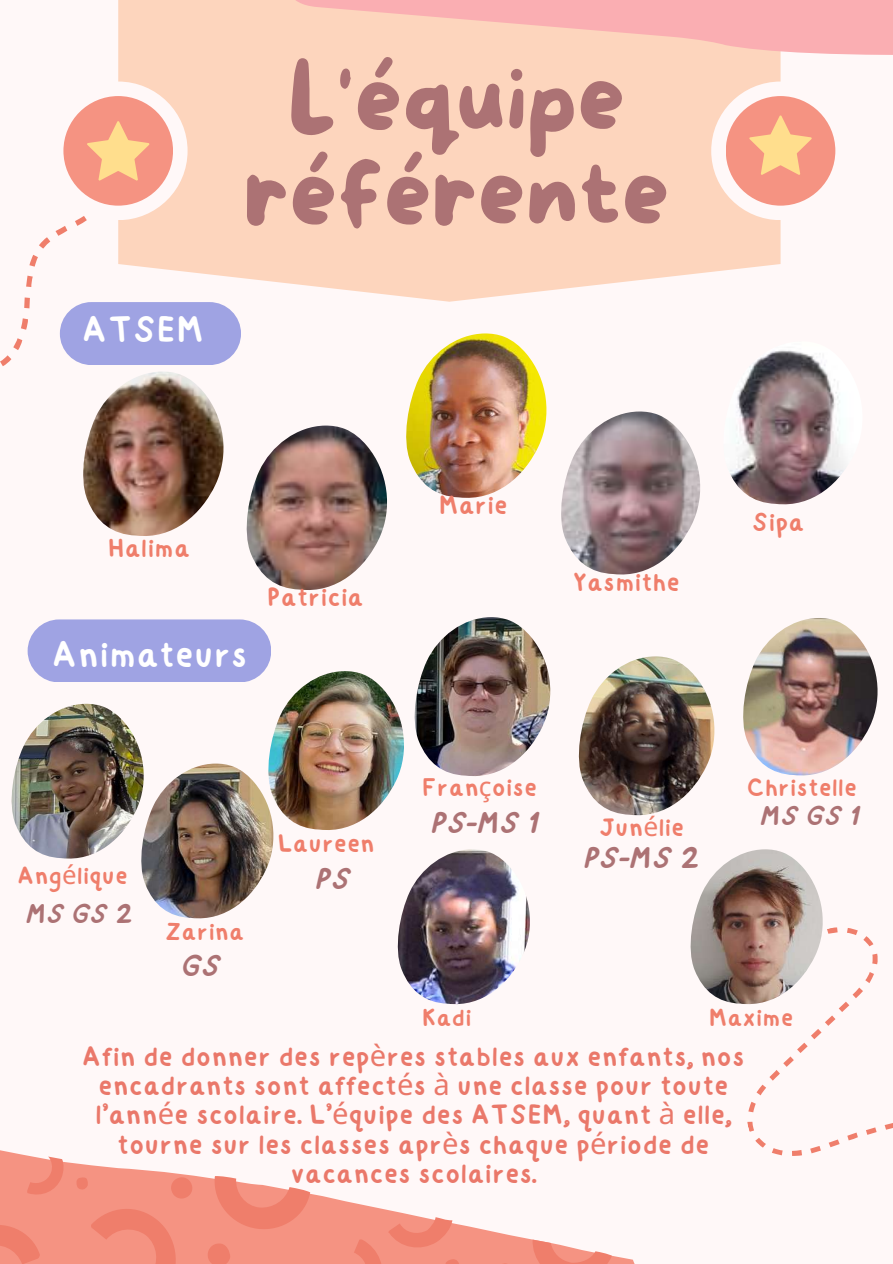
<style>
.page{position:relative;width:893px;height:1264px;background:#fff}
.page>*{position:absolute;margin:0;border:0;box-sizing:border-box;transform-origin:0 0}
.t1{font:93.75px/94.5px "More Sugar";color:#ac7274;text-align:center}
.t2{font:38.55px "happy";color:#fff}
.t3{font:italic 31.5px "happy";color:#ac7274}
.t4{font:29.25px/29.2px "happy";color:#ea786a;text-align:center}
.t5{font:italic 28.5px "happy";color:#ac7274}
.t6{font:27.45px "happy";color:#ef7e6b}
.t7{font:27.15px "happy";color:#ef7e6b}
.t8{font:26.55px "happy";color:#ef7e6b}
.t9{font:26.25px "happy";color:#ef7e6b}
.t10{font:25.8px "happy";color:#ef7e6b}
.s1{font-family:"Noto Sans"}
</style>
<div class="page">
<div style="left:0;top:0;width:892px;height:1263px;background:#fff8f8"></div>
<svg style="left:118px;top:0;width:662px;height:302px;background:#fdd7c1"></svg>
<div style="left:711px;top:81px;width:138px;height:139px;background:#fff8f8;border-radius:50%"></div>
<div style="left:49px;top:81px;width:138px;height:139px;background:#fff8f8;border-radius:50%"></div>
<div style="left:725px;top:96px;width:110px;height:110px;background:#f59382;border-radius:50%"></div>
<div style="left:63px;top:96px;width:110px;height:110px;background:#f59382;border-radius:50%"></div>
<svg style="left:0;top:121px;width:149px;height:245px"></svg>
<svg style="left:749px;top:115px;width:62px;height:60px"></svg>
<svg style="left:747px;top:912px;width:145px;height:244px"></svg>
<svg style="left:287px;top:0;width:605px;height:71px;background:#fbc5ba"></svg>
<svg style="left:0;top:1150px;width:613px;height:113px"></svg>
<div style="left:60px;top:302px;width:181px;height:63px;background:#9fa3e3;border-radius:31px"></div>
<img style="left:83px;top:371px;width:141px;height:165px">
<div style="left:28px;top:619px;width:243px;height:63px;background:#9fa3e3;border-radius:31px"></div>
<img style="left:247px;top:425px;width:140px;height:165px">
<img style="left:729px;top:350px;width:118px;height:155px">
<img style="left:561px;top:411px;width:139px;height:164px">
<img style="left:406px;top:333px;width:141px;height:165px">
<img style="left:263px;top:671px;width:141px;height:159px">
<img style="left:414px;top:617px;width:137px;height:159px">
<img style="left:11px;top:703px;width:132px;height:156px">
<img style="left:743px;top:618px;width:135px;height:158px">
<img style="left:137px;top:763px;width:142px;height:156px">
<img style="left:578px;top:656px;width:137px;height:160px">
<img style="left:397px;top:849px;width:133px;height:156px">
<img style="left:690px;top:849px;width:132px;height:158px">
<h2 class="t2" style="left:82px;top:292px;width:123px">ATSEM</h2>
<h1 class="t1" style="left:243px;top:56px;width:428px">L'équipe référente</h1>
<p class="t6" style="left:108px;top:521px;width:84px">Halima</p>
<p class="t6" style="left:267px;top:571px;width:99px">Patricia</p>
<p class="t6" style="left:438px;top:478px;width:71px">Marie</p>
<p class="t7" style="left:572px;top:555px;width:109px">Yasmithe</p>
<h2 class="t2" style="left:52px;top:617px;width:197px">Animateurs</h2>
<p class="t8" style="left:422px;top:762px;width:117px">Fran<span class="s1">ç</span>oise</p>
<p class="t7" style="left:751px;top:496px;width:54px">Sipa</p>
<p class="t9" style="left:746px;top:762px;width:112px">Christelle</p>
<p class="t10" style="left:18px;top:850px;width:112px">Ang<span class="s1">é</span>lique</p>
<p class="t5" style="left:24px;top:886px;width:110px">MS GS 2</p>
<p class="t10" style="left:165px;top:906px;width:81px">Zarina</p>
<p class="t3" style="left:179px;top:935px;width:42px">GS</p>
<p class="t8" style="left:278px;top:818px;width:98px">Laureen</p>
<p class="t3" style="left:313px;top:848px;width:37px">PS</p>
<p class="t3" style="left:428px;top:792px;width:110px">PS-MS 1</p>
<p class="t5" style="left:758px;top:788px;width:102px">MS GS 1</p>
<p class="t3" style="left:581px;top:826px;width:119px">PS-MS 2</p>
<p class="t8" style="left:600px;top:801px;width:86px">Jun<span class="s1">é</span>lie</p>
<p class="t10" style="left:422px;top:992px;width:51px">Kadi</p>
<p class="t10" style="left:708px;top:992px;width:87px">Maxime</p>
<p class="t4" style="left:82px;top:1036px;width:664px">Afin de donner des rep<span class="s1">è</span>res stables aux enfants, nos encadrants sont affect<span class="s1">é</span>s <span class="s1">à</span> une classe pour toute l’ann<span class="s1">é</span>e scolaire. L’<span class="s1">é</span>quipe des ATSEM, quant <span class="s1">à</span> elle, tourne sur les classes apr<span class="s1">è</span>s chaque p<span class="s1">é</span>riode de vacances scolaires.</p>
</div>
